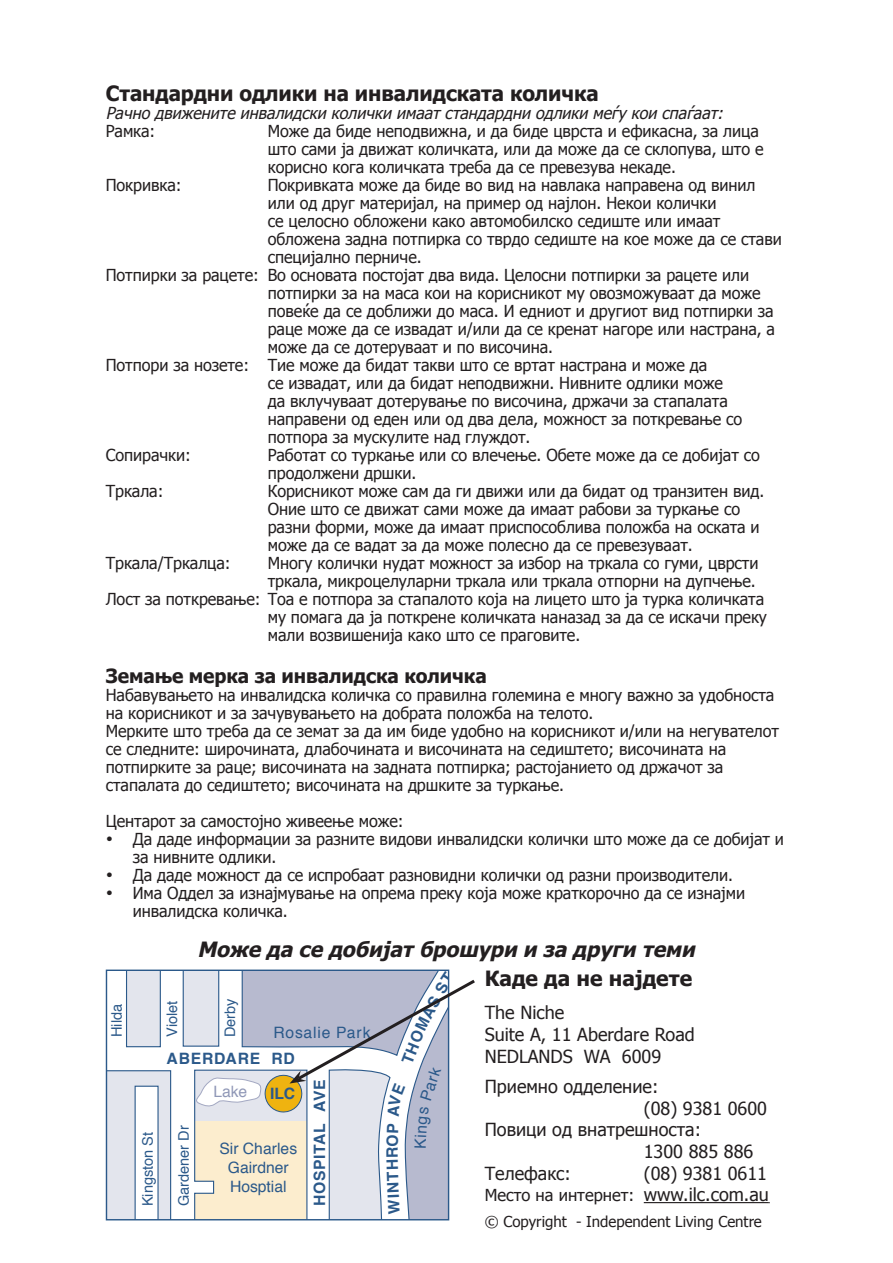
<style>
.page{position:relative;width:893px;height:1263px;background:#fff}
.page>*{position:absolute;margin:0;border:0;box-sizing:border-box;transform-origin:0 0}
.t1{font:700 21px "Tahoma";letter-spacing:-.005em;color:#231f20}
.t2{font:italic 700 21px "Tahoma";color:#231f20}
.t3{font:700 19.5px "Tahoma";letter-spacing:-.005em;color:#231f20}
.t4{font:18px/21.6px "Tahoma";color:#231f20}
.t5{font:16.5px/18px "Tahoma";letter-spacing:-.005em;color:#231f20}
.t6{font:italic 16.5px "Tahoma";color:#231f20}
.t7{font:700 15.75px "Helvetica";letter-spacing:.05em;color:#2b598a}
.t8{font:15.6px/19px "Helvetica";color:#2b598a;text-align:center}
.t9{font:700 15.6px "Helvetica";letter-spacing:.05em;color:#2b598a}
.t10{font:15.6px "Helvetica";letter-spacing:.05em;color:#2b598a}
.t11{font:15.6px "Helvetica";color:#9098b7}
.t12{font:15px "Tahoma";color:#231f20}
.t13{font:14.55px "Helvetica";color:#2b598a}
.s1{font-size:18px}
</style>
<div class="page">
<hr style="left:644px;top:1202px;width:125px;height:1px;background:#231f20">
<svg style="left:108px;top:971px;width:85px;height:247px"></svg>
<svg style="left:193px;top:970px;width:282px;height:250px"></svg>
<p class="t1" style="left:106px;top:79px;width:495px">Стандардни одлики на инвалидската количка</p>
<p class="t6" style="left:106px;top:102px;width:623px">Рачно движените инвалидски колички имаатстандардни одлики меѓу кои спаѓаат:</p>
<p class="t5" style="left:106px;top:121px;width:51px">Рамка:</p>
<p class="t5" style="left:268px;top:121px;width:497px">Може да биде неподвижна, и да биде цврста и ефикасна, за лица што сами ја движат количката, или да може да се склопува, што е корисно кога количката треба да се превезува некаде.</p>
<p class="t5" style="left:106px;top:175px;width:77px">Покривка:</p>
<p class="t5" style="left:268px;top:175px;width:489px">Покривката може да биде во вид на навлака направена од винил</p>
<p class="t5" style="left:268px;top:193px;width:450px">или од друг материјал, на пример од најлон. Некои колички</p>
<p class="t5" style="left:268px;top:211px;width:454px">се целосно обложени како автомобилско седиште или имаат</p>
<p class="t5" style="left:268px;top:229px;width:516px">обложена задна потпирка со тврдо седиште на кое може да се стави</p>
<p class="t5" style="left:268px;top:247px;width:155px">специјално перниче.</p>
<p class="t5" style="left:106px;top:265px;width:645px">Потпирки за рацете: Во основата постојат два вида. Целосни потпирки за рацете или</p>
<p class="t5" style="left:268px;top:283px;width:494px">потпирки за на маса кои на корисникот му овозможуваат да може</p>
<p class="t5" style="left:268px;top:301px;width:507px">повеќе да се доближи до маса. И едниот и другиот вид потпирки за</p>
<p class="t5" style="left:268px;top:319px;width:509px">раце може да се извадат и/или да се кренат нагоре или настрана, а</p>
<p class="t5" style="left:268px;top:337px;width:287px">може да се дотеруваат и по височина.</p>
<p class="t5" style="left:106px;top:355px;width:603px">Потпори за нозете: Тие може да бидат такви што се вртат настрана и може да</p>
<p class="t5" style="left:268px;top:373px;width:457px">се извадат, или да бидат неподвижни. Нивните одлики може</p>
<p class="t5" style="left:268px;top:391px;width:462px">да вклучуваат дотерување по височина, држачи за стапалата</p>
<p class="t5" style="left:268px;top:409px;width:476px">направени од еден или од два дела, можност за поткревање со</p>
<p class="t5" style="left:268px;top:427px;width:264px">потпора за мускулите над глуждот.</p>
<p class="t5" style="left:106px;top:445px;width:87px">Сопирачки:</p>
<p class="t5" style="left:268px;top:445px;width:494px">Работат со туркање или со влечење. Обете може да се добијат со продолжени дршки.</p>
<p class="t5" style="left:106px;top:481px;width:59px">Тркала:</p>
<p class="t5" style="left:268px;top:481px;width:498px">Корисникот може сам да ги движи или да бидат од транзитен вид.<br>Оние што се движат сами може да имаат рабови за туркање со разни форми, може да имаат приспособлива положба на оската и може да се вадат за да може полесно да се превезуваат.</p>
<p class="t5" style="left:106px;top:553px;width:126px">Тркала/Тркалца:</p>
<p class="t5" style="left:268px;top:553px;width:492px">Многу колички нудат можност за избор на тркала со гуми, цврсти</p>
<p class="t5" style="left:268px;top:571px;width:489px">тркала, микроцелуларни тркала или тркала отпорни на дупчење.</p>
<p class="t5" style="left:106px;top:589px;width:660px">Лост за поткревање: Тоа е потпора за стапалото која на лицето што ја турка количката</p>
<p class="t5" style="left:268px;top:607px;width:501px">му помага да ја поткрене количката наназад за да се искачи преку</p>
<p class="t5" style="left:268px;top:625px;width:314px">мали возвишенија како што се праговите.</p>
<p class="t3" style="left:106px;top:662px;width:383px">Земање мерка за инвалидска количка</p>
<p class="t5" style="left:106px;top:685px;width:675px">Набавувањето на инвалидска количка со правилна големина е многу важно за удобноста на корисникот и за зачувувањето на добрата положба на телото.<br>Мерките што треба да се земат за да им биде удобно на корисникот и/или на негувателот се следните: широчината, длабочината и височината на седиштето; височината на потпирките за раце; височината на задната потпиркa; растојанието од држачот за стапалата до седиштето; височината на дршките за туркање.</p>
<p class="t5" style="left:106px;top:811px;width:299px">Центарот за самостојно живеење може:</p>
<p class="t5" style="left:133px;top:829px;width:653px;text-indent:-27px">• Да даде информации за разните видови инвалидски колички што може да се добијат и за нивните одлики.</p>
<p class="t5" style="left:106px;top:865px;width:629px">• Да даде можност да се испробаат разновидни колички од разни производители.</p>
<p class="t5" style="left:133px;top:883px;width:614px;text-indent:-27px">• Има Оддел за изнајмување на опрема преку која може краткорочно да се изнајми инвалидска количка.</p>
<p class="t2" style="left:197px;top:934px;width:505px">Може да се добијат брошури и за други теми</p>
<p class="t13" style="left:107px;top:1037px;width:35px;rotate:-90deg">Hilda</p>
<p class="t13" style="left:162px;top:1037px;width:38px;rotate:-90deg">Violet</p>
<p class="t13" style="left:220px;top:1037px;width:40px;rotate:-90deg">Derby</p>
<p class="t10" style="left:273px;top:1021px;width:99px">Rosalie Park</p>
<p class="t9" style="left:167px;top:1048px;width:130px">ABERDARE RD</p>
<p class="t13" style="left:138px;top:1206px;width:76px;rotate:-90deg">Kingston St</p>
<p class="t13" style="left:174px;top:1206px;width:82px;rotate:-90deg">Gardener Dr</p>
<p class="t11" style="left:213px;top:1081px;width:35px">Lake</p>
<p class="t7" style="left:309px;top:1206px;width:128px;rotate:-90deg">HOSPITAL AVE</p>
<p class="t9" style="left:270px;top:1083px;width:27px">ILC</p>
<p class="t8" style="left:219px;top:1140px;width:79px">Sir Charles<br>Gairdner<br>Hosptial</p>
<p class="t7" style="left:381px;top:1158px;width:13px;rotate:-90deg">R</p>
<p class="t7" style="left:383px;top:1214px;width:56px;rotate:-92deg">W NI TH</p>
<p class="t1" style="left:485px;top:963px;width:209px">Каде да не најдете</p>
<p class="t4" style="left:485px;top:1001px;width:212px">The Niche<br>Suite A, 11 Aberdare Road<br>NEDLANDS WA 6009</p>
<p class="t4" style="left:485px;top:1075px;width:175px">Приемно одделение:</p>
<p class="t4" style="left:644px;top:1096px;width:125px">(08) 9381 0600</p>
<p class="t4" style="left:485px;top:1118px;width:218px">Повици од внатрешноста:</p>
<p class="t4" style="left:644px;top:1140px;width:111px">1300 885 886</p>
<p class="t4" style="left:485px;top:1161px;width:88px">Телефакс:</p>
<p class="t4" style="left:644px;top:1161px;width:125px">(08) 9381 0611</p>
<p class="t5" style="left:485px;top:1185px;width:286px">Место на интернет: <span class="s1">www.ilc.com.au</span></p>
<p class="t12" style="left:485px;top:1211px;width:279px">© Copyright - Independent Living Centre</p>
</div>
